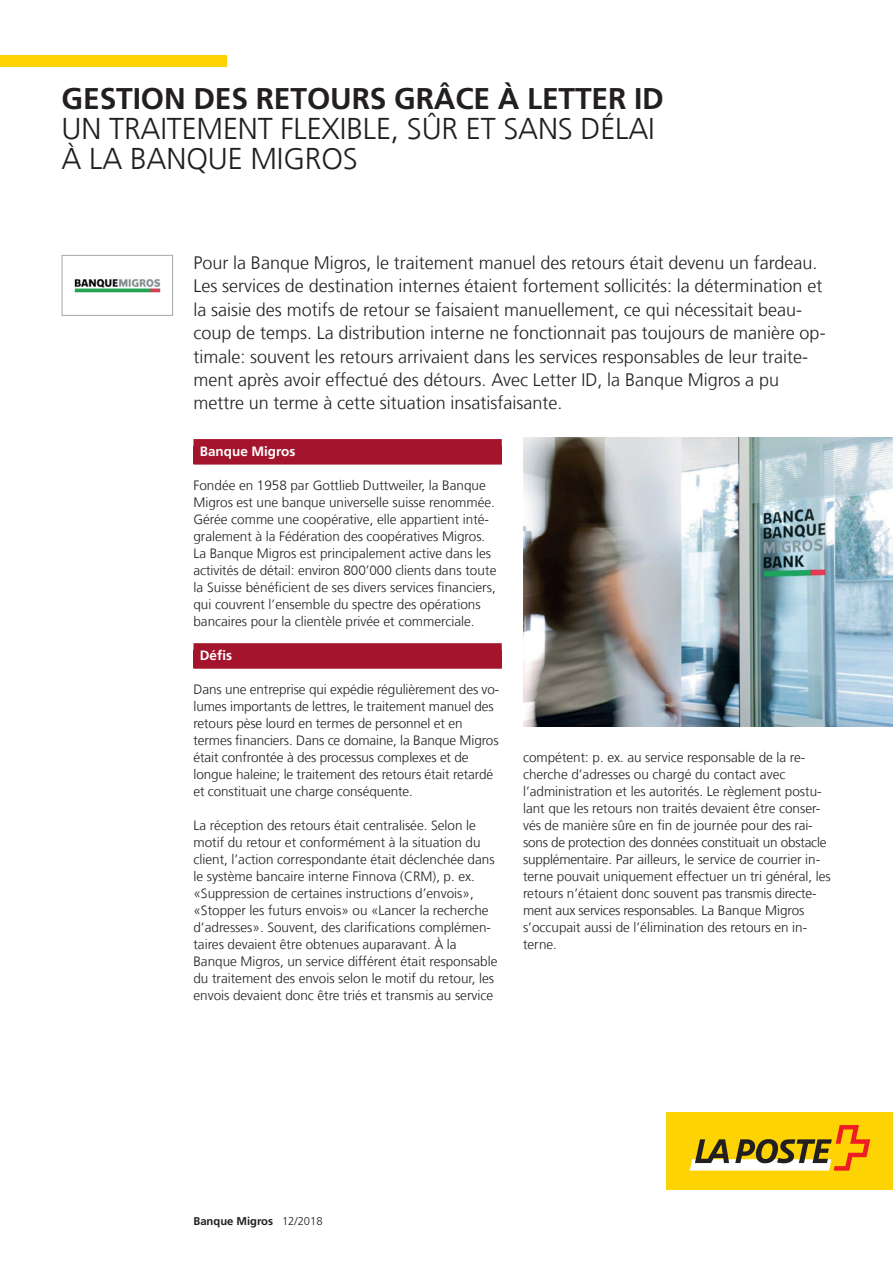
<style>
.page{position:relative;width:893px;height:1263px;background:#fff}
.page>*{position:absolute;margin:0;border:0;box-sizing:border-box;transform-origin:0 0}
.t1{font:300 30px/30px "Frutiger";letter-spacing:-.005em;color:#231f20}
.t2{font:700 30px "Frutiger";letter-spacing:-.005em;color:#231f20}
.t3{font:300 18px/23.4px "Frutiger";color:#231f20}
.t4{font:300 13.5px/17px "Frutiger";color:#231f20}
.t5{font:700 13.5px "Frutiger";color:#fff}
.t6{font:700 11.25px "Frutiger";color:#231f20}
.s1{font-weight:300}
</style>
<div class="page">
<div style="left:193px;top:439px;width:309px;height:26px;background:#a4142c"></div>
<div style="left:193px;top:643px;width:309px;height:26px;background:#a4142c"></div>
<div style="left:667px;top:1112px;width:226px;height:78px;background:#fed304"></div>
<svg style="left:690px;top:1125px;width:180px;height:45px"></svg>
<div style="left:0;top:55px;width:226px;height:12px;background:#fed304"></div>
<img style="left:74px;top:279px;width:87px;height:14px">
<div style="left:62px;top:255px;width:111px;height:61px;border:1px solid #a8a9ad"></div>
<img style="left:523px;top:437px;width:370px;height:289px">
<h1 class="t2" style="left:62px;top:81px;width:604px">GESTION DES RETOURS GRÂCE À LETTER ID</h1>
<h2 class="t1" style="left:62px;top:113px;width:595px">UN TRAITEMENT FLEXIBLE, SÛR ET SANS DÉLAI<br>À LA BANQUE MIGROS</h2>
<p class="t3" style="left:193px;top:251px;width:634px">Pour la Banque Migros, le traitement manuel des retours était devenu un fardeau.<br>Les services de destination internes étaient fortement sollicités: la détermination et la saisie des motifs de retour se faisaient manuellement, ce qui nécessitait beau&shy;coup de temps. La distribution interne ne fonctionnait pas toujours de manière op&shy;timale: souvent les retours arrivaient dans les services responsables de leur traite&shy;ment après avoir effectué des détours. Avec Letter ID, la Banque Migros a pu mettre un terme à cette situation insatisfaisante.</p>
<h3 class="t5" style="left:200px;top:443px;width:97px">Banque Migros</h3>
<p class="t4" style="left:193px;top:477px;width:304px">Fondée en 1958 par Gottlieb Duttweiler, la Banque Migros est une banque universelle suisse renommée.<br>Gérée comme une coopérative, elle appartient inté&shy;gralement à la Fédération des coopératives Migros.<br>La Banque Migros est principalement active dans les activités de détail: environ 800’000 clients dans toute la Suisse bénéficient de ses divers services financiers, qui couvrent l’ensemble du spectre des opérations bancaires pour la clientèle privée et commerciale.</p>
<h3 class="t5" style="left:200px;top:648px;width:34px">Défis</h3>
<p class="t4" style="left:193px;top:681px;width:307px">Dans une entreprise qui expédie régulièrement des vo&shy;lumes importants de lettres, le traitement manuel des retours pèse lourd en termes de personnel et en termes financiers. Dans ce domaine, la Banque Migros était confrontée à des processus complexes et de longue haleine; le traitement des retours était retardé et constituait une charge conséquente.</p>
<p class="t4" style="left:193px;top:817px;width:305px">La réception des retours était centralisée. Selon le motif du retour et conformément à la situation du client, l’action correspondante était déclenchée dans le système bancaire interne Finnova (CRM), p. ex. «Suppression de certaines instructions d’envois», «Stopper les futurs envois» ou «Lancer la recherche d’adresses». Souvent, des clarifications complémen&shy;taires devaient être obtenues auparavant. À la Banque Migros, un service différent était responsable du traitement des envois selon le motif du retour, les envois devaient donc être triés et transmis au service</p>
<p class="t4" style="left:523px;top:749px;width:309px">compétent: p. ex. au service responsable de la re&shy;cherche d’adresses ou chargé du contact avec l’administration et les autorités. Le règlement postu&shy;lant que les retours non traités devaient être conser&shy;vés de manière sûre en fin de journée pour des rai&shy;sons de protection des données constituait un obstacle supplémentaire. Par ailleurs, le service de courrier in&shy;terne pouvait uniquement effectuer un tri général, les retours n’étaient donc souvent pas transmis directe&shy;ment aux services responsables. La Banque Migros s’occupait aussi de l’élimination des retours en in&shy;terne.</p>
<p class="t6" style="left:193px;top:1214px;width:131px">Banque Migros <span class="s1">12/2018</span></p>
</div>
